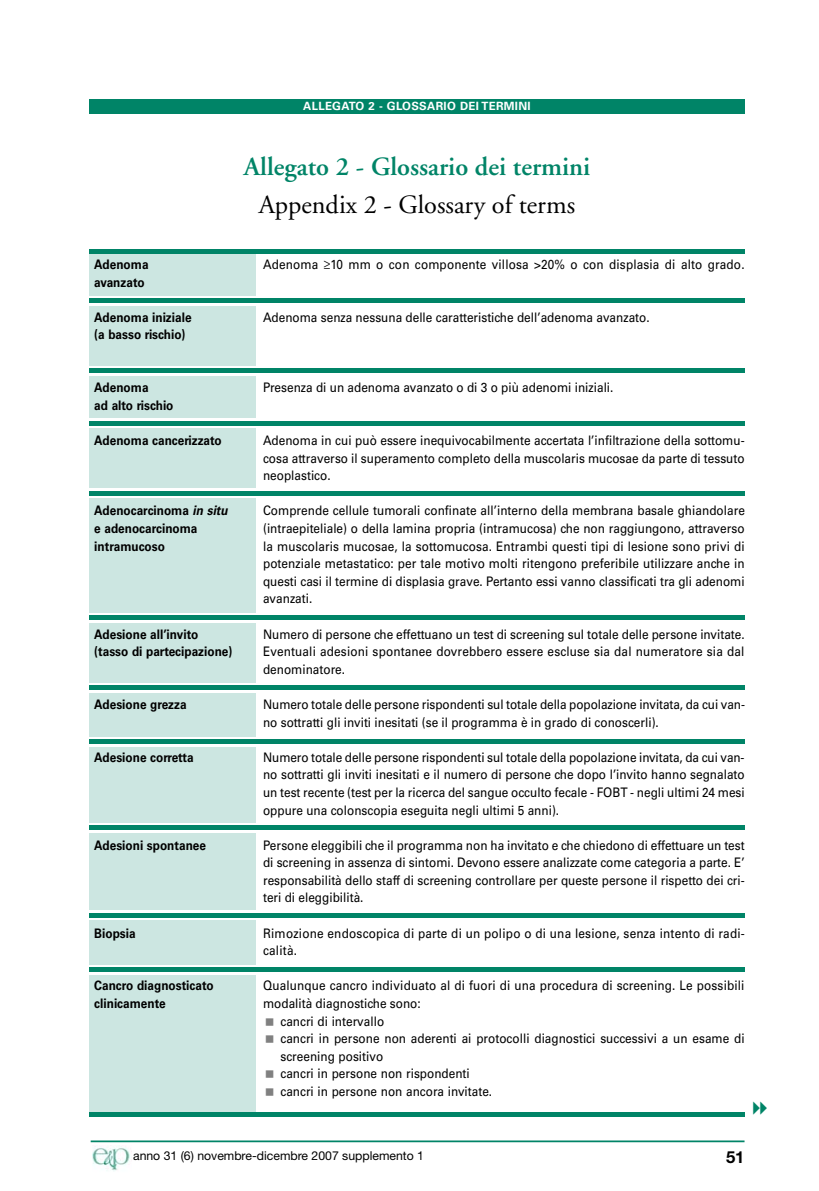
<style>
.page{position:relative;width:819px;height:1191px;background:#fff}
.page>*{position:absolute;margin:0;border:0;box-sizing:border-box;transform-origin:0 0}
.t1{font:600 26.25px "Adobe Garamond";color:#008467}
.t2{font:26.25px "Adobe Garamond";color:#000}
.t3{font:700 16.62px "Helvetica Neue";color:#000}
.t4{font:13.12px/17.5px "Univers";color:#000;text-align:justify;scale:.9 1}
.t5{font:700 13.12px/17.5px "Univers";color:#000;scale:.9 1}
.t6{font:12.25px "Helvetica Neue";color:#000}
.t7{font:700 11.38px "Univers";letter-spacing:.03em;color:#fff}
.s1{font-style:italic}
</style>
<div class="page">
<img style="left:92px;top:1145px;width:38px;height:26px">
<div style="left:89px;top:99px;width:655px;height:15px;background:#008467"></div>
<hr style="left:91px;top:1140px;width:653px;height:2px;background:#008467">
<div style="left:89px;top:252px;width:166px;height:864px;background:#cce6e1"></div>
<div style="left:82px;top:366px;width:662px;height:10px;background:#fff"></div>
<div style="left:89px;top:368px;width:655px;height:5px;background:#008467"></div>
<div style="left:82px;top:418px;width:662px;height:10px;background:#fff"></div>
<div style="left:89px;top:421px;width:655px;height:5px;background:#008467"></div>
<div style="left:82px;top:488px;width:662px;height:10px;background:#fff"></div>
<div style="left:89px;top:491px;width:655px;height:5px;background:#008467"></div>
<div style="left:82px;top:612px;width:662px;height:10px;background:#fff"></div>
<div style="left:89px;top:615px;width:655px;height:5px;background:#008467"></div>
<div style="left:82px;top:682px;width:662px;height:10px;background:#fff"></div>
<div style="left:89px;top:685px;width:655px;height:5px;background:#008467"></div>
<div style="left:82px;top:737px;width:662px;height:10px;background:#fff"></div>
<div style="left:89px;top:739px;width:655px;height:5px;background:#008467"></div>
<div style="left:82px;top:822px;width:662px;height:10px;background:#fff"></div>
<div style="left:89px;top:825px;width:655px;height:5px;background:#008467"></div>
<svg style="left:89px;top:910px;width:655px;height:10px"></svg>
<div style="left:89px;top:912px;width:655px;height:5px;background:#008467"></div>
<div style="left:82px;top:964px;width:662px;height:10px;background:#fff"></div>
<div style="left:89px;top:967px;width:655px;height:5px;background:#008467"></div>
<div style="left:89px;top:1111px;width:655px;height:5px;background:#008467"></div>
<div style="left:82px;top:296px;width:662px;height:10px;background:#fff"></div>
<div style="left:89px;top:298px;width:655px;height:5px;background:#008467"></div>
<div style="left:89px;top:249px;width:655px;height:5px;background:#008467"></div>
<p class="t7" style="left:303px;top:102px;width:229px">ALLEGATO 2 - GLOSSARIO DEI TERMINI</p>
<p class="t5" style="left:94px;top:257px;width:62px">Adenoma avanzato</p>
<p class="t5" style="left:94px;top:310px;width:110px">Adenoma iniziale (a basso rischio)</p>
<h1 class="t1" style="left:244px;top:156px;width:348px">Allegato 2 - Glossario dei termini</h1>
<h1 class="t2" style="left:259px;top:194px;width:318px">Appendix 2 - Glossary of terms</h1>
<p class="t4" style="left:263px;top:257px;width:536px">Adenoma ≥10 mm o con componente villosa &gt;20% o con displasia di alto grado.</p>
<p class="t4" style="left:263px;top:310px;width:431px">Adenoma senza nessuna delle caratteristiche dell’adenoma avanzato.</p>
<p class="t5" style="left:94px;top:380px;width:89px">Adenoma<br>ad alto rischio</p>
<p class="t5" style="left:94px;top:433px;width:143px">Adenoma cancerizzato</p>
<p class="t5" style="left:94px;top:503px;width:150px">Adenocarcinoma <span class="s1">in situ </span>e adenocarcinoma intramucoso</p>
<p class="t5" style="left:94px;top:626px;width:155px">Adesione all’invito (tasso di partecipazione)</p>
<p class="t5" style="left:94px;top:696px;width:104px">Adesione grezza</p>
<p class="t5" style="left:94px;top:749px;width:112px">Adesione corretta</p>
<p class="t5" style="left:94px;top:837px;width:126px">Adesioni spontanee</p>
<p class="t5" style="left:94px;top:925px;width:47px">Biopsia</p>
<p class="t5" style="left:94px;top:978px;width:134px">Cancro diagnosticato clinicamente</p>
<p class="t4" style="left:263px;top:380px;width:391px">Presenza di un adenoma avanzato o di 3 o più adenomi iniziali.</p>
<p class="t4" style="left:263px;top:433px;width:536px">Adenoma in cui può essere inequivocabilmente accertata l’infiltrazione della sottomu&shy;cosa attraverso il superamento completo della muscolaris mucosae da parte di tessuto neoplastico.</p>
<p class="t4" style="left:263px;top:503px;width:537px">Comprende cellule tumorali confinate all’interno della membrana basale ghiandolare (intraepiteliale) o della lamina propria (intramucosa) che non raggiungono, attraverso la muscolaris mucosae, la sottomucosa. Entrambi questi tipi di lesione sono privi di potenziale metastatico: per tale motivo molti ritengono preferibile utilizzare anche in questi casi il termine di displasia grave. Pertanto essi vanno classificati tra gli adenomi avanzati.</p>
<p class="t4" style="left:263px;top:626px;width:536px">Numero di persone che effettuano un test di screening sul totale delle persone invitate.<br>Eventuali adesioni spontanee dovrebbero essere escluse sia dal numeratore sia dal denominatore.</p>
<p class="t4" style="left:263px;top:696px;width:537px">Numero totale delle persone rispondenti sul totale della popolazione invitata, da cui van&shy;no sottratti gli inviti inesitati (se il programma è in grado di conoscerli).</p>
<p class="t4" style="left:263px;top:749px;width:536px">Numero totale delle persone rispondenti sul totale della popolazione invitata, da cui van&shy;no sottratti gli inviti inesitati e il numero di persone che dopo l’invito hanno segnalato un test recente (test per la ricerca del sangue occulto fecale - FOBT - negli ultimi 24 mesi oppure una colonscopia eseguita negli ultimi 5 anni).</p>
<p class="t4" style="left:263px;top:837px;width:536px">Persone eleggibili che il programma non ha invitato e che chiedono di effettuare un test di screening in assenza di sintomi. Devono essere analizzate come categoria a parte. E’ responsabilità dello staff di screening controllare per queste persone il rispetto dei cri&shy;teri di eleggibilità.</p>
<p class="t4" style="left:263px;top:925px;width:537px">Rimozione endoscopica di parte di un polipo o di una lesione, senza intento di radi&shy;calità.</p>
<p class="t4" style="left:263px;top:978px;width:536px">Qualunque cancro individuato al di fuori di una procedura di screening. Le possibili</p>
<p class="t4" style="left:263px;top:995px;width:177px">modalità diagnostiche sono:</p>
<p class="t4" style="left:280px;top:1013px;width:117px">cancri di intervallo</p>
<p class="t4" style="left:280px;top:1031px;width:517px">cancri in persone non aderenti ai protocolli diagnostici successivi a un esame di</p>
<p class="t4" style="left:280px;top:1048px;width:116px">screening positivo</p>
<p class="t4" style="left:280px;top:1066px;width:212px">cancri in persone non rispondenti</p>
<p class="t4" style="left:280px;top:1083px;width:237px">cancri in persone non ancora invitate.</p>
<p class="t6" style="left:133px;top:1150px;width:292px">anno 31 (6) novembre-dicembre 2007 supplemento 1</p>
<p class="t3" style="left:726px;top:1150px;width:20px">51</p>
</div>
